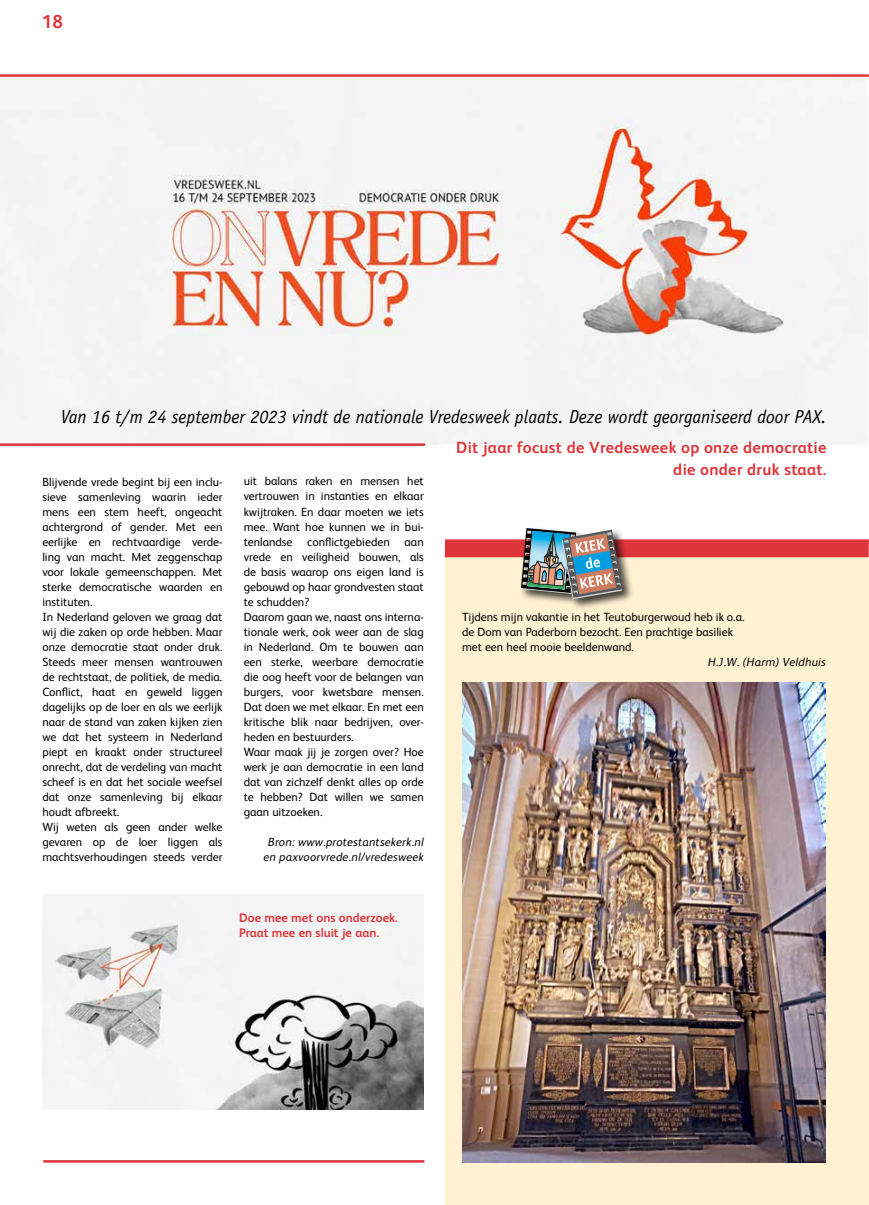
<style>
.page{position:relative;width:869px;height:1205px;background:#fff}
.page>*{position:absolute;margin:0;border:0;box-sizing:border-box;transform-origin:0 0}
.t1{font:italic 18.75px "Officina Sans Std";color:#000}
.t2{font:700 18.75px "FS Albert";color:#de353a}
.t3{font:700 16.25px/22.5px "FS Albert";letter-spacing:.02em;color:#de353a;text-align:right}
.t4{font:700 12.5px/15px "FS Albert";color:#de353a}
.t5{font:11.88px/15px "FS Albert";color:#000}
.t6{font:italic 11.88px/15px "FS Albert";letter-spacing:.02em;color:#000;text-align:center}
</style>
<div class="page">
<div style="left:445px;top:551px;width:423px;height:654px;background:#fff2d3"></div>
<hr style="left:43px;top:1160px;width:381px;height:2px;background:#de353a">
<div style="left:444px;top:539px;width:424px;height:18px;background:#de353a"></div>
<div style="left:519px;top:527px;width:114px;height:83px;background:#000;opacity:.75"></div>
<img style="left:520px;top:528px;width:102px;height:71px">
<img style="left:462px;top:682px;width:363px;height:480px">
<img style="left:0;top:77px;width:866px;height:369px">
<img style="left:43px;top:894px;width:380px;height:216px">
<hr style="left:0;top:74px;width:868px;height:3px;background:#de353a">
<hr style="left:0;top:443px;width:425px;height:3px;background:#de353a">
<h1 class="t2" style="left:42px;top:9px;width:23px">18</h1>
<h1 class="t1" style="left:61px;top:406px;width:767px">Van 16 t/m 24 september 2023 vindt de nationale Vredesweek plaats. Deze wordt georganiseerd door PAX.</h1>
<h2 class="t3" style="left:456px;top:435px;width:372px">Dit jaar focust de Vredesweek op onze democratie die onder druk staat.</h2>
<p class="t5" style="left:42px;top:473px;width:181px">Blijvende vrede begint bij een inclu&shy;sieve samenleving waarin ieder mens een stem heeft, ongeacht achtergrond of gender. Met een eerlijke en rechtvaardige verde&shy;ling van macht. Met zeggenschap voor lokale gemeenschappen. Met sterke democratische waarden en instituten.<br>In Nederland geloven we graag dat wij die zaken op orde hebben. Maar onze democratie staat onder druk.<br>Steeds meer mensen wantrouwen de rechtstaat, de politiek, de media.<br>Conflict, haat en geweld liggen dagelijks op de loer en als we eerlijk naar de stand van zaken kijken zien we dat het systeem in Nederland piept en kraakt onder structureel onrecht, dat de verdeling van macht scheef is en dat het sociale weefsel dat onze samenleving bij elkaar houdt afbreekt.<br>Wij weten als geen ander welke gevaren op de loer liggen als machtsverhoudingen steeds verder</p>
<p class="t5" style="left:243px;top:473px;width:181px">uit balans raken en mensen het vertrouwen in instanties en elkaar kwijtraken. En daar moeten we iets mee. Want hoe kunnen we in bui&shy;tenlandse conflictgebieden aan vrede en veiligheid bouwen, als de basis waarop ons eigen land is gebouwd op haar grondvesten staat te schudden?<br>Daarom gaan we, naast ons interna&shy;tionale werk, ook weer aan de slag in Nederland. Om te bouwen aan een sterke, weerbare democratie die oog heeft voor de belangen van burgers, voor kwetsbare mensen.<br>Dat doen we met elkaar. En met een kritische blik naar bedrijven, over&shy;heden en bestuurders.<br>Waar maak jij je zorgen over? Hoe werk je aan democratie in een land dat van zichzelf denkt alles op orde te hebben? Dat willen we samen gaan uitzoeken.</p>
<p class="t5" style="left:462px;top:608px;width:284px">Tijdens mijn vakantie in het Teutoburgerwoud heb ik o.a. de Dom van Paderborn bezocht. Een prachtige basiliek met een heel mooie beeldenwand.</p>
<p class="t6" style="left:707px;top:653px;width:119px">H.J.W. (Harm) Veldhuis</p>
<p class="t6" style="left:263px;top:833px;width:162px">Bron: www.protestantsekerk.nl en paxvoorvrede.nl/vredesweek</p>
<p class="t4" style="left:239px;top:910px;width:160px">Doe mee met ons onderzoek.<br>Praat mee en sluit je aan.</p>
</div>
